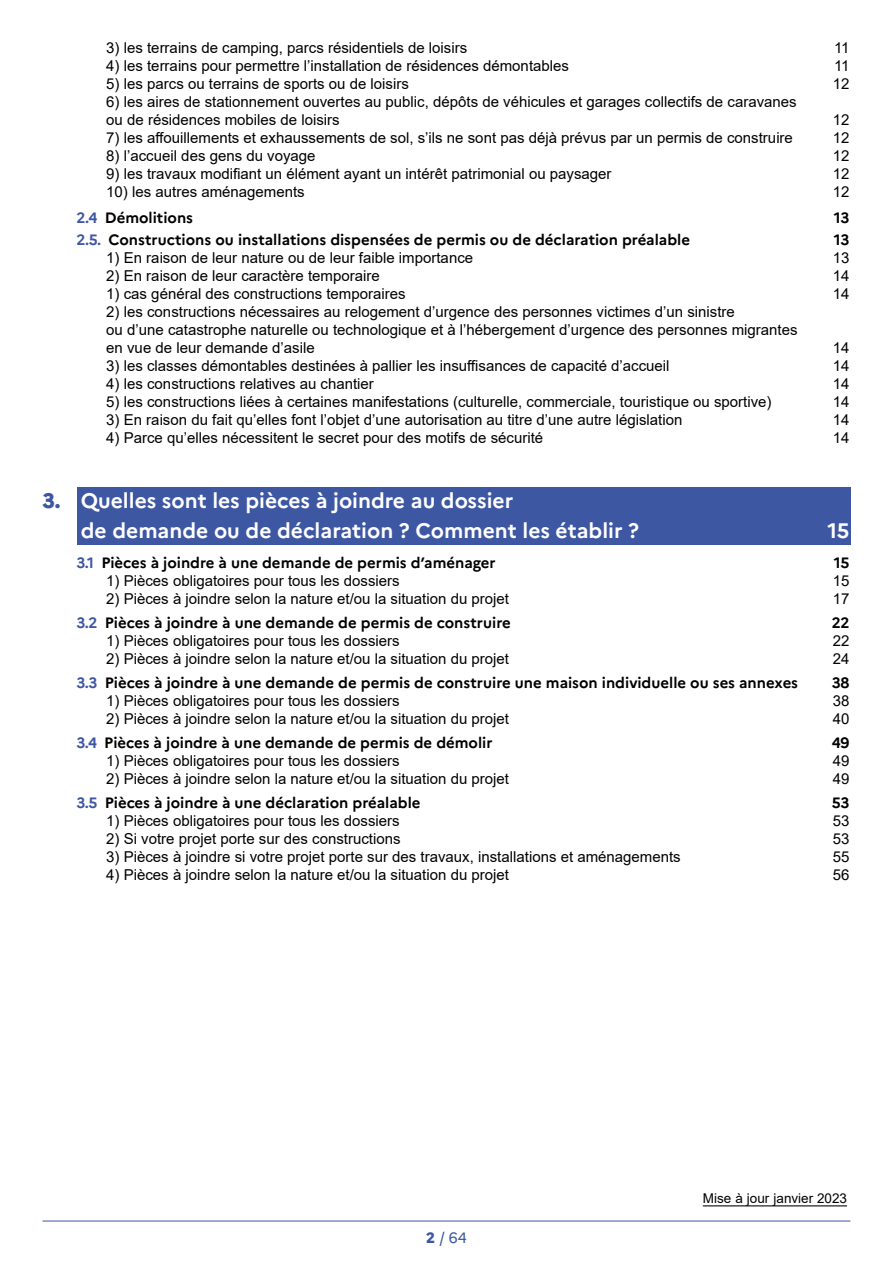
<style>
.page{position:relative;width:893px;height:1263px;background:#fff}
.page>*{position:absolute;margin:0;border:0;box-sizing:border-box;transform-origin:0 0}
.t1{font:700 21px/30px "Marianne";color:#fff}
.t2{font:15px/18px "Arial";color:#000}
.t3{font:700 15px "Marianne";color:#000}
.t4{font:15px "Marianne";color:#3e57a3}
.t5{font:13.5px "Arial";color:#000}
.s1{color:#3e57a3}
.s2{font-weight:800;color:#3e57a3}
.s3{font-weight:800}
.s4{font-style:inherit}
</style>
<div class="page">
<hr style="left:43px;top:1221px;width:807px;height:1px;background:#3e57a3">
<hr style="left:703px;top:1205px;width:144px;height:1px;background:#000">
<div style="left:77px;top:488px;width:773px;height:57px;background:#3e57a3"></div>
<p class="t2" style="left:106px;top:39px;width:362px">3) les terrains de camping, parcs résidentiels de loisirs</p>
<p class="t2" style="left:834px;top:39px;width:17px">11</p>
<p class="t2" style="left:106px;top:57px;width:464px">4) les terrains pour permettre l’installation de résidences démontables</p>
<p class="t2" style="left:834px;top:57px;width:17px">11</p>
<p class="t2" style="left:106px;top:75px;width:304px">5) les parcs ou terrains de sports ou de loisirs</p>
<p class="t2" style="left:833px;top:75px;width:18px">12</p>
<p class="t2" style="left:106px;top:93px;width:692px">6) les aires de stationnement ouvertes au public, dépôts de véhicules et garages collectifs de caravanes ou de résidences mobiles de loisirs</p>
<p class="t2" style="left:833px;top:111px;width:18px">12</p>
<p class="t2" style="left:106px;top:129px;width:688px">7) les affouillements et exhaussements de sol, s’ils ne sont pas déjà prévus par un permis de construire</p>
<p class="t2" style="left:833px;top:129px;width:18px">12</p>
<p class="t2" style="left:106px;top:147px;width:211px">8) l’accueil des gens du voyage</p>
<p class="t2" style="left:833px;top:147px;width:18px">12</p>
<p class="t2" style="left:106px;top:165px;width:507px">9) les travaux modifiant un élément ayant un intérêt patrimonial ou paysager</p>
<p class="t2" style="left:833px;top:165px;width:18px">12</p>
<p class="t2" style="left:106px;top:183px;width:200px">10) les autres aménagements</p>
<p class="t2" style="left:833px;top:183px;width:18px">12</p>
<p class="t3" style="left:77px;top:208px;width:118px"><span class="s1">2.4</span> Démolitions</p>
<p class="t3" style="left:834px;top:208px;width:17px">13</p>
<p class="t3" style="left:77px;top:231px;width:615px"><span class="s1">2.5.</span> Constructions ou installations dispensées de permis ou de déclaration préalable</p>
<p class="t3" style="left:834px;top:231px;width:17px">13</p>
<p class="t2" style="left:106px;top:249px;width:368px">1) En raison de leur nature ou de leur faible importance</p>
<p class="t2" style="left:833px;top:249px;width:18px">13</p>
<p class="t2" style="left:106px;top:267px;width:275px">2) En raison de leur caractère temporaire</p>
<p class="t2" style="left:833px;top:267px;width:18px">14</p>
<p class="t2" style="left:106px;top:285px;width:301px">1) cas général des constructions temporaires</p>
<p class="t2" style="left:833px;top:285px;width:18px">14</p>
<p class="t2" style="left:106px;top:303px;width:693px">2) les constructions nécessaires au relogement d’urgence des personnes victimes d’un sinistre<br>ou d’une catastrophe naturelle ou technologique et à l’hébergement d’urgence des personnes migrantes en vue de leur demande d’asile</p>
<p class="t2" style="left:833px;top:339px;width:18px">14</p>
<p class="t2" style="left:106px;top:357px;width:565px">3) les classes démontables destinées à pallier les insuffisances de capacité d’accueil</p>
<p class="t2" style="left:833px;top:357px;width:18px">14</p>
<p class="t2" style="left:106px;top:375px;width:269px">4) les constructions relatives au chantier</p>
<p class="t2" style="left:833px;top:375px;width:18px">14</p>
<p class="t2" style="left:106px;top:393px;width:667px">5) les constructions liées à certaines manifestations (culturelle, commerciale, touristique ou sportive)</p>
<p class="t2" style="left:833px;top:393px;width:18px">14</p>
<p class="t2" style="left:106px;top:411px;width:578px">3) En raison du fait qu’elles font l’objet d’une autorisation au titre d’une autre législation</p>
<p class="t2" style="left:833px;top:411px;width:18px">14</p>
<p class="t2" style="left:106px;top:429px;width:438px">4) Parce qu’elles nécessitent le secret pour des motifs de sécurité</p>
<p class="t2" style="left:833px;top:429px;width:18px">14</p>
<h1 class="t1" style="left:81px;top:485px;width:560px;text-indent:-38px"><span class="s2">3.</span> Quelles sont les pièces à joindre au dossier<br>de demande ou de déclaration ? Comment les établir ?</h1>
<h1 class="t1" style="left:828px;top:515px;width:23px">15</h1>
<p class="t3" style="left:77px;top:553px;width:421px"><span class="s1">3.1</span> Pièces à joindre à une demande de permis d’aménager</p>
<p class="t3" style="left:834px;top:553px;width:17px">15</p>
<p class="t2" style="left:106px;top:571px;width:295px">1) Pièces obligatoires pour tous les dossiers</p>
<p class="t2" style="left:833px;top:571px;width:18px">15</p>
<p class="t2" style="left:106px;top:589px;width:404px">2) Pièces à joindre selon la nature et/ou la situation du projet</p>
<p class="t2" style="left:833px;top:589px;width:18px">17</p>
<p class="t3" style="left:77px;top:613px;width:436px"><span class="s1">3.2</span> Pièces à joindre à une demande de permis de construire</p>
<p class="t3" style="left:832px;top:613px;width:19px">22</p>
<p class="t2" style="left:106px;top:631px;width:295px">1) Pièces obligatoires pour tous les dossiers</p>
<p class="t2" style="left:833px;top:631px;width:18px">22</p>
<p class="t2" style="left:106px;top:649px;width:404px">2) Pièces à joindre selon la nature et/ou la situation du projet</p>
<p class="t2" style="left:833px;top:649px;width:18px">24</p>
<p class="t3" style="left:77px;top:673px;width:723px"><span class="s1">3.3</span> Pièces à joindre à une demande de permis de construire une maison individuelle ou ses annexes</p>
<p class="t3" style="left:832px;top:673px;width:19px">38</p>
<p class="t2" style="left:106px;top:691px;width:295px">1) Pièces obligatoires pour tous les dossiers</p>
<p class="t2" style="left:833px;top:691px;width:18px">38</p>
<p class="t2" style="left:106px;top:709px;width:404px">2) Pièces à joindre selon la nature et/ou la situation du projet</p>
<p class="t2" style="left:833px;top:709px;width:18px">40</p>
<p class="t3" style="left:77px;top:733px;width:418px"><span class="s1">3.4</span> Pièces à joindre à une demande de permis de démolir</p>
<p class="t3" style="left:832px;top:733px;width:19px">49</p>
<p class="t2" style="left:106px;top:751px;width:295px">1) Pièces obligatoires pour tous les dossiers</p>
<p class="t2" style="left:833px;top:751px;width:18px">49</p>
<p class="t2" style="left:106px;top:769px;width:404px">2) Pièces à joindre selon la nature et/ou la situation du projet</p>
<p class="t2" style="left:833px;top:769px;width:18px">49</p>
<p class="t3" style="left:77px;top:793px;width:346px"><span class="s1">3.5</span> Pièces à joindre à une déclaration préalable</p>
<p class="t3" style="left:832px;top:793px;width:19px">53</p>
<p class="t2" style="left:106px;top:811px;width:295px">1) Pièces obligatoires pour tous les dossiers</p>
<p class="t2" style="left:833px;top:811px;width:18px">53</p>
<p class="t2" style="left:106px;top:829px;width:296px">2) Si votre projet porte sur des constructions</p>
<p class="t2" style="left:833px;top:829px;width:18px">53</p>
<p class="t2" style="left:106px;top:847px;width:576px">3) Pièces à joindre si votre projet porte sur des travaux, installations et aménagements</p>
<p class="t2" style="left:833px;top:847px;width:18px">55</p>
<p class="t2" style="left:106px;top:865px;width:404px">4) Pièces à joindre selon la nature et/ou la situation du projet</p>
<p class="t2" style="left:833px;top:865px;width:18px">56</p>
<p class="t4" style="left:426px;top:1228px;width:42px"><span class="s3">2</span> / 64</p>
<p class="t5" style="left:703px;top:1189px;width:146px"><span class="s4">Mise à jour</span> janvier 2023</p>
</div>
